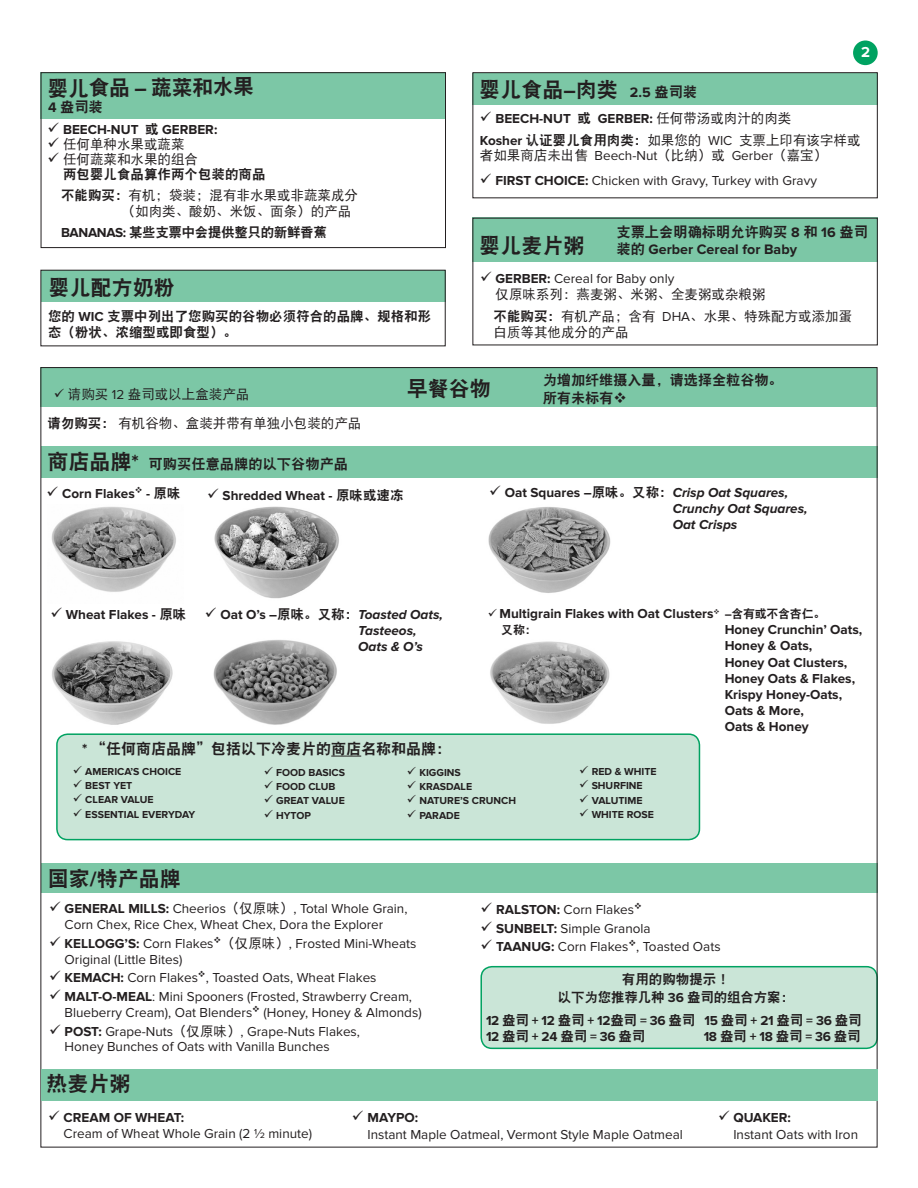
<style>
.page{position:relative;width:918px;height:1188px;background:#fff}
.page>*{position:absolute;margin:0;border:0;box-sizing:border-box;transform-origin:0 0}
.t1{font:21px "DF Hei W9";color:#231f20}
.t2{font:15px "DF Hei W9";color:#231f20}
.t3{font:700 15px "Proxima Nova";color:#fff}
.t4{font:14.25px/18px "DF Hei W9";letter-spacing:-.01em;color:#231f20}
.t5{font:700 14.25px/17.1px "Proxima Nova";color:#231f20}
.t6{font:13.5px/15.8px "Proxima Nova";color:#231f20}
.t7{font:700 13.5px/16.2px "Proxima Nova";color:#231f20}
.t8{font:13.5px/16.2px "DF Hei W5";color:#231f20}
.t9{font:italic 700 13.5px/16.2px "Proxima Nova";color:#231f20}
.t10{font:13.5px/16.2px "DF Hei W9";color:#231f20}
.t11{font:700 13.5px "Proxima Nova";letter-spacing:-.02em;color:#231f20}
.t12{font:13.5px "DF Hei W9";letter-spacing:-.025em;color:#231f20}
.t13{font:12px "DF Hei W9";color:#231f20}
.t14{font:700 10.5px "Proxima Nova";color:#231f20}
.s1{font-family:"Proxima Nova";font-weight:700}
.s2{font-family:"DF Hei W9";font-weight:400}
.s3{font-family:"DF Hei W5"}
.s4{font-family:"DF Hei W9"}
.s5{font-family:"Proxima Nova";font-weight:700;font-size:14.25px}
.s6{font-size:14.25px}
.s7{font-family:"DF Hei W5";font-weight:400}
.s8{font-family:"Proxima Nova"}
.s9{font-weight:700}
.s10{font-size:21px}
.s11{font-family:"Proxima Nova";font-weight:700;font-size:21px}
.s12{font-style:normal}
.s13{font-family:"DF Hei W9";font-weight:400;font-style:normal}
.s14{font-size:12px}
.s15{font-family:"DF Hei W9";font-weight:400;font-size:12px}
</style>
<div class="page">
<img style="left:490px;top:641px;width:120px;height:83px">
<div style="left:40px;top:367px;width:838px;height:40px;background:#7cc7a6"></div>
<div style="left:41px;top:271px;width:405px;height:31px;background:#7cc7a6"></div>
<div style="left:40px;top:270px;width:406px;height:76px;border:1px solid #231f20"></div>
<img style="left:214px;top:506px;width:125px;height:93px">
<img style="left:213px;top:640px;width:124px;height:85px">
<div style="left:41px;top:446px;width:837px;height:31px;background:#7cc7a6"></div>
<img style="left:51px;top:506px;width:125px;height:86px">
<img style="left:52px;top:641px;width:121px;height:84px">
<img style="left:488px;top:507px;width:123px;height:86px">
<div style="left:57px;top:734px;width:642px;height:106px;background:#cae5d7;border-radius:11px"></div>
<div style="left:56px;top:733px;width:644px;height:107px;border:2px solid #00a261;border-radius:11px"></div>
<hr style="left:331px;top:756px;width:30px;height:1px;background:#231f20">
<div style="left:41px;top:863px;width:837px;height:30px;background:#7cc7a6"></div>
<div style="left:481px;top:967px;width:396px;height:81px;background:#cae5d7;border-radius:11px"></div>
<div style="left:480px;top:966px;width:398px;height:83px;border:2px solid #00a261;border-radius:11px"></div>
<div style="left:41px;top:72px;width:405px;height:47px;background:#7cc7a6"></div>
<div style="left:41px;top:72px;width:405px;height:176px;border:1px solid #231f20"></div>
<div style="left:472px;top:218px;width:406px;height:44px;background:#7cc7a6"></div>
<div style="left:472px;top:218px;width:406px;height:127px;border:1px solid #231f20"></div>
<div style="left:472px;top:73px;width:406px;height:31px;background:#7cc7a6"></div>
<div style="left:41px;top:1070px;width:837px;height:31px;background:#7cc7a6"></div>
<div style="left:853px;top:40px;width:25px;height:25px;background:#00a261;border-radius:50%"></div>
<div style="left:472px;top:72px;width:406px;height:126px;border:1px solid #231f20"></div>
<p class="t1" style="left:47px;top:79px;width:208px;rotate:-1deg">婴儿食品 <span class="s1">–</span> 蔬菜和水果</p>
<p class="t7" style="left:48px;top:121px;width:171px">✓ BEECH-NUT <span class="s2">或</span> GERBER:</p>
<p class="t8" style="left:48px;top:136px;width:139px">✓ 任何单种水果或蔬菜</p>
<p class="t10" style="left:63px;top:151px;width:204px;line-height:15px;text-indent:-16px">✓ <span class="s3">任何蔬菜和水果的组合<br></span>两包婴儿食品算作两个包装的商品</p>
<p class="t8" style="left:122px;top:187px;width:238px;text-indent:-61px"><span class="s4">不能购买：</span>有机；袋装；混有非水果或非蔬菜成分（如肉类、酸奶、米饭、面条）的产品</p>
<p class="t12" style="left:61px;top:225px;width:267px"><span class="s1">BANANAS:</span> 某些支票中会提供整只的新鲜香蕉</p>
<p class="t4" style="left:48px;top:98px;width:56px"><span class="s1">4</span> 盎司装</p>
<p class="t1" style="left:49px;top:277px;width:127px">婴儿配方奶粉</p>
<p class="t10" style="left:48px;top:308px;width:385px">您的 <span class="s1">WIC</span> 支票中列出了您购买的谷物必须符合的品牌、规格和形态（粉状、浓缩型或即食型）。</p>
<p class="t3" style="left:861px;top:43px;width:10px">2</p>
<p class="t1" style="left:479px;top:79px;width:219px">婴儿食品<span class="s1">–</span>肉类 <span class="s5">2.5</span> <span class="s6">盎司装</span></p>
<p class="t7" style="left:480px;top:110px;width:313px">✓ BEECH-NUT <span class="s2">或</span> GERBER: <span class="s7">任何带汤或肉汁的肉类</span></p>
<p class="t8" style="left:480px;top:132px;width:382px;line-height:15px"><span class="s1">Kosher</span> <span class="s4">认证婴儿食用肉类：</span>如果您的 <span class="s8">WIC</span> 支票上印有该字样或者如果商店未出售 <span class="s8">Beech-Nut</span>（比纳）或 <span class="s8">Gerber</span>（嘉宝）</p>
<p class="t6" style="left:480px;top:172px;width:339px">✓ <span class="s9">FIRST CHOICE:</span> Chicken with Gravy, Turkey with Gravy</p>
<p class="t1" style="left:479px;top:235px;width:106px">婴儿麦片粥</p>
<p class="t5" style="left:616px;top:224px;width:253px"><span class="s2">支票上会明确标明允许购买</span> 8 <span class="s2">和</span> 16 <span class="s2">盎司装的</span> Gerber Cereal for Baby</p>
<p class="t8" style="left:496px;top:270px;width:271px;text-indent:-16px">✓ <span class="s1">GERBER:</span> <span class="s8">Cereal for Baby only<br></span>仅原味系列：燕麦粥、米粥、全麦粥或杂粮粥</p>
<p class="t8" style="left:494px;top:308px;width:360px"><span class="s4">不能购买：</span>有机产品；含有 <span class="s8">DHA</span>、水果、特殊配方或添加蛋白质等其他成分的产品</p>
<p class="t8" style="left:54px;top:386px;width:197px">✓ 请购买 <span class="s8">12</span> 盎司或以上盒装产品</p>
<p class="t8" style="left:47px;top:415px;width:315px"><span class="s4">请勿购买：</span>有机谷物、盒装并带有单独小包装的产品</p>
<p class="t4" style="left:47px;top:455px;width:302px"><span class="s10">商店品牌</span><span class="s11">*</span> 可购买任意品牌的以下谷物产品</p>
<p class="t1" style="left:407px;top:378px;width:85px">早餐谷物</p>
<p class="t4" style="left:543px;top:370px;width:241px">为增加纤维摄入量，请选择全粒谷物。所有未标有❖</p>
<p class="t7" style="left:47px;top:485px;width:135px">✓ Corn Flakes❖ - <span class="s2">原味</span></p>
<p class="t7" style="left:207px;top:488px;width:198px">✓ Shredded Wheat - <span class="s2">原味或速冻</span></p>
<p class="t9" style="left:673px;top:485px;width:136px;text-indent:-184px">✓ <span class="s12">Oat Squares –</span><span class="s13">原味。又称：</span>Crisp Oat Squares,<br>Crunchy Oat Squares,<br>Oat Crisps</p>
<p class="t7" style="left:50px;top:606px;width:138px">✓ Wheat Flakes - <span class="s2">原味</span></p>
<p class="t9" style="left:358px;top:607px;width:86px;text-indent:-153px">✓ <span class="s12">Oat O’s –</span><span class="s13">原味。又称：</span>Toasted Oats,<br>Tasteeos,<br>Oats &amp; O’s</p>
<p class="t2" style="left:82px;top:742px;width:371px"><span class="s1">*</span> “任何商店品牌”包括以下冷麦片的商店名称和品牌：</p>
<p class="t7" style="left:488px;top:606px;width:339px">✓ Multigrain Flakes with Oat Clusters❖ <span class="s14">–</span><span class="s15">含有或不含杏仁。</span></p>
<p class="t13" style="left:501px;top:624px;width:37px">又称：</p>
<p class="t7" style="left:725px;top:622px;width:139px">Honey Crunchin’ Oats,<br>Honey &amp; Oats,<br>Honey Oat Clusters,<br>Honey Oats &amp; Flakes,<br>Krispy Honey-Oats,<br>Oats &amp; More,<br>Oats &amp; Honey</p>
<p class="t14" style="left:73px;top:765px;width:110px">✓ AMERICA’S CHOICE</p>
<p class="t14" style="left:73px;top:779px;width:61px">✓ BEST YET</p>
<p class="t14" style="left:73px;top:794px;width:82px">✓ CLEAR VALUE</p>
<p class="t14" style="left:73px;top:808px;width:124px">✓ ESSENTIAL EVERYDAY</p>
<p class="t1" style="left:48px;top:868px;width:134px">国家<span class="s1">/</span>特产品牌</p>
<p class="t14" style="left:264px;top:766px;width:83px">✓ FOOD BASICS</p>
<p class="t14" style="left:264px;top:780px;width:73px">✓ FOOD CLUB</p>
<p class="t14" style="left:264px;top:795px;width:83px">✓ GREAT VALUE</p>
<p class="t14" style="left:264px;top:809px;width:49px">✓ HYTOP</p>
<p class="t14" style="left:407px;top:766px;width:55px">✓ KIGGINS</p>
<p class="t14" style="left:407px;top:780px;width:67px">✓ KRASDALE</p>
<p class="t14" style="left:407px;top:795px;width:111px">✓ NATURE’S CRUNCH</p>
<p class="t14" style="left:407px;top:809px;width:54px">✓ PARADE</p>
<p class="t14" style="left:579px;top:765px;width:79px">✓ RED &amp; WHITE</p>
<p class="t14" style="left:579px;top:780px;width:65px">✓ SHURFINE</p>
<p class="t14" style="left:579px;top:794px;width:65px">✓ VALUTIME</p>
<p class="t14" style="left:579px;top:809px;width:76px">✓ WHITE ROSE</p>
<p class="t6" style="left:65px;top:901px;width:344px;text-indent:-16px">✓ <span class="s9">GENERAL MILLS:</span> Cheerios<span class="s3">（仅原味）</span>, Total Whole Grain,<br>Corn Chex, Rice Chex, Wheat Chex, Dora the Explorer</p>
<p class="t6" style="left:65px;top:936px;width:353px;text-indent:-16px">✓ <span class="s9">KELLOGG’S:</span> Corn Flakes❖<span class="s3">（仅原味）</span>, Frosted Mini-Wheats<br>Original (Little Bites)</p>
<p class="t6" style="left:49px;top:970px;width:329px">✓ <span class="s9">KEMACH:</span> Corn Flakes❖, Toasted Oats, Wheat Flakes</p>
<p class="t6" style="left:65px;top:989px;width:359px;text-indent:-16px">✓ <span class="s9">MALT-O-MEAL</span>: Mini Spooners (Frosted, Strawberry Cream,<br>Blueberry Cream), Oat Blenders❖ (Honey, Honey &amp; Almonds)</p>
<p class="t6" style="left:65px;top:1024px;width:297px;text-indent:-16px">✓ <span class="s9">POST:</span> Grape-Nuts<span class="s3">（仅原味）</span>, Grape-Nuts Flakes,<br>Honey Bunches of Oats with Vanilla Bunches</p>
<p class="t1" style="left:47px;top:1073px;width:85px">热麦片粥</p>
<p class="t6" style="left:481px;top:902px;width:163px">✓ <span class="s9">RALSTON:</span> Corn Flakes❖</p>
<p class="t6" style="left:481px;top:920px;width:172px">✓ <span class="s9">SUNBELT:</span> Simple Granola</p>
<p class="t6" style="left:481px;top:939px;width:242px">✓ <span class="s9">TAANUG:</span> Corn Flakes❖, Toasted Oats</p>
<p class="t10" style="left:622px;top:971px;width:109px">有用的购物提示！</p>
<p class="t10" style="left:558px;top:989px;width:238px">以下为您推荐几种 <span class="s1">36</span> 盎司的组合方案：</p>
<p class="t11" style="left:486px;top:1013px;width:377px">12 <span class="s2">盎司</span> + 12 <span class="s2">盎司</span> + 12<span class="s2">盎司</span> = 36 <span class="s2">盎司</span> 15 <span class="s2">盎司</span> + 21 <span class="s2">盎司</span> = 36 <span class="s2">盎司</span></p>
<p class="t7" style="left:486px;top:1029px;width:161px">12 <span class="s2">盎司</span> + 24 <span class="s2">盎司</span> = 36 <span class="s2">盎司</span></p>
<p class="t7" style="left:704px;top:1029px;width:158px">18 <span class="s2">盎司</span> + 18 <span class="s2">盎司</span> = 36 <span class="s2">盎司</span></p>
<p class="t6" style="left:64px;top:1109px;width:250px;line-height:16.2px;text-indent:-16px">✓ <span class="s9">CREAM OF WHEAT:<br></span>Cream of Wheat Whole Grain (2 ½ minute)</p>
<p class="t6" style="left:733px;top:1110px;width:126px;line-height:16.2px;text-indent:-15px">✓ <span class="s9">QUAKER:<br></span>Instant Oats with Iron</p>
<p class="t6" style="left:367px;top:1110px;width:317px;line-height:16.2px;text-indent:-16px">✓ <span class="s9">MAYPO:<br></span>Instant Maple Oatmeal, Vermont Style Maple Oatmeal</p>
</div>
